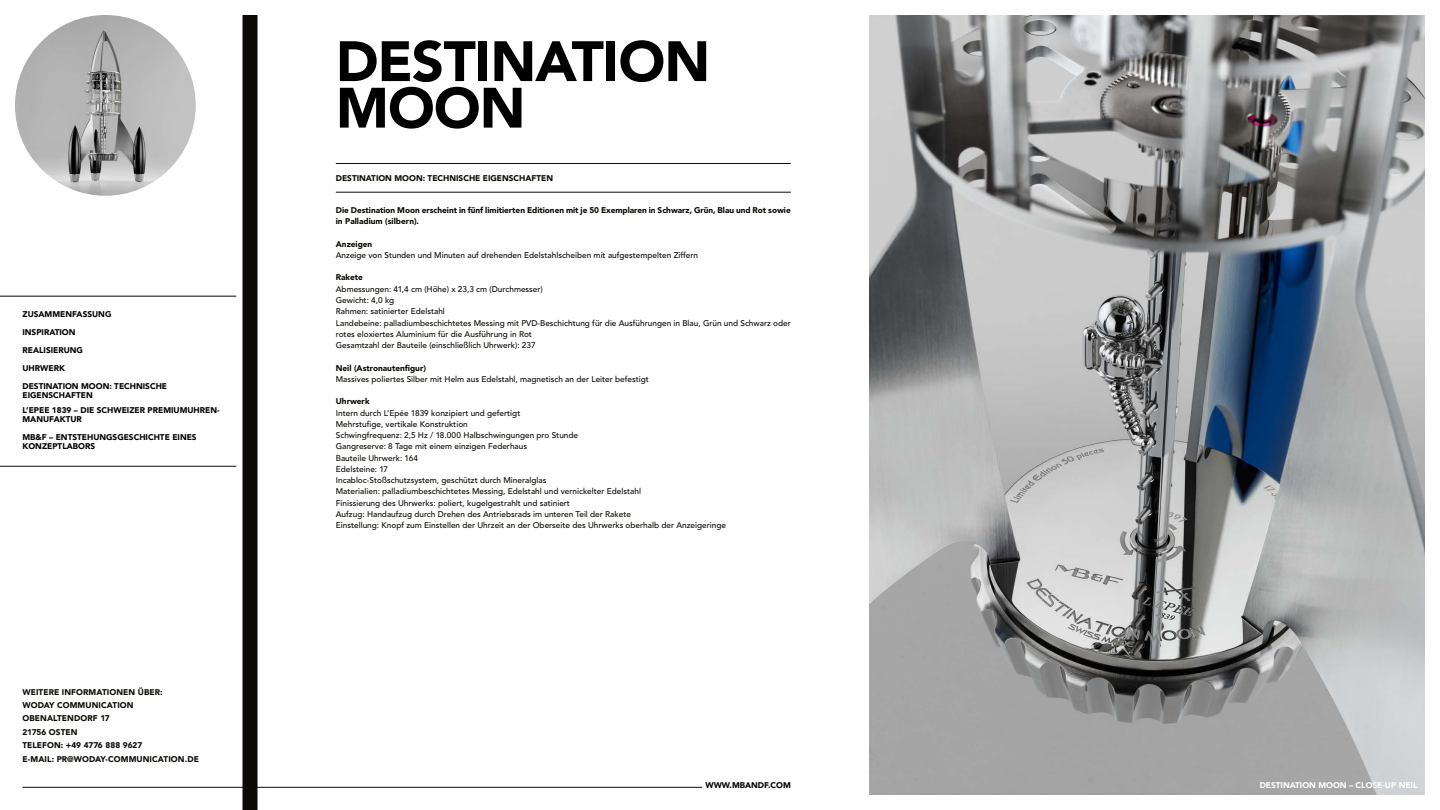
<style>
.page{position:relative;width:1440px;height:810px;background:#fff}
.page>*{position:absolute;margin:0;border:0;box-sizing:border-box;transform-origin:0 0}
.t1{font:900 56.25px/46.5px "Avenir";letter-spacing:-.015em;color:#000}
.t2{font:500 8.25px/11.2px "Avenir LT Std";color:#0b0904}
.t3{font:900 8.25px/13.5px "Avenir LT Std";color:#0b0904}
.t4{font:900 8.25px/18px "Avenir LT Std";color:#000}
.t5{font:900 8.25px "Avenir";color:#fff}
.t6{font:900 8.25px "Avenir";color:#000}
</style>
<div class="page">
<hr style="left:22px;top:787px;width:680px;height:1px;background:#0b0904">
<hr style="left:336px;top:163px;width:455px;height:1px;background:#0b0904">
<img style="left:15px;top:15px;width:181px;height:181px;border-radius:90px">
<div style="left:242px;top:15px;width:15px;height:795px;background:#0b0904"></div>
<hr style="left:0;top:296px;width:236px;height:1px;background:#0b0904">
<hr style="left:0;top:466px;width:236px;height:1px;background:#0b0904">
<hr style="left:336px;top:192px;width:455px;height:1px;background:#0b0904">
<img style="left:869px;top:15px;width:556px;height:780px">
<p class="t4" style="left:22px;top:305px;width:146px">ZUSAMMENFASSUNG<br>INSPIRATION<br>REALISIERUNG<br>UHRWERK<br>DESTINATION MOON: TECHNISCHE</p>
<p class="t4" style="left:22px;top:387px;width:199px;line-height:15.8px">EIGENSCHAFTEN<br>L’EPEE 1839 – DIE SCHWEIZER PREMIUMUHREN-</p>
<p class="t4" style="left:22px;top:410px;width:176px">MANUFAKTUR<br>MB&amp;F – ENTSTEHUNGSGESCHICHTE EINES</p>
<p class="t4" style="left:22px;top:437px;width:74px">KONZEPTLABORS</p>
<p class="t3" style="left:22px;top:685px;width:178px">WEITERE INFORMATIONEN ÜBER:<br>WODAY COMMUNICATION<br>OBENALTENDORF 17<br>21756 OSTEN<br>TELEFON: +49 4776 888 9627<br>E-MAIL: PR@WODAY-COMMUNICATION.DE</p>
<h1 class="t1" style="left:336px;top:37px;width:376px">DESTINATION<br>MOON</h1>
<p class="t3" style="left:336px;top:172px;width:219px">DESTINATION MOON: TECHNISCHE EIGENSCHAFTEN</p>
<p class="t3" style="left:336px;top:204px;width:456px;line-height:11.2px">Die Destination Moon erscheint in fünf limitierten Editionen mit je 50 Exemplaren in Schwarz, Grün, Blau und Rot sowie in Palladium (silbern).</p>
<p class="t3" style="left:336px;top:237px;width:38px">Anzeigen</p>
<p class="t2" style="left:336px;top:250px;width:364px">Anzeige von Stunden und Minuten auf drehenden Edelstahlscheiben mit aufgestempelten Ziffern</p>
<p class="t3" style="left:336px;top:271px;width:29px">Rakete</p>
<p class="t2" style="left:336px;top:283px;width:457px">Abmessungen: 41,4 cm (Höhe) x 23,3 cm (Durchmesser)<br>Gewicht: 4,0 kg<br>Rahmen: satinierter Edelstahl<br>Landebeine: palladiumbeschichtetes Messing mit PVD-Beschichtung für die Ausführungen in Blau, Grün und Schwarz oder rotes eloxiertes Aluminium für die Ausführung in Rot<br>Gesamtzahl der Bauteile (einschließlich Uhrwerk): 237</p>
<p class="t3" style="left:336px;top:361px;width:92px">Neil (Astronautenfigur)</p>
<p class="t2" style="left:336px;top:373px;width:315px">Massives poliertes Silber mit Helm aus Edelstahl, magnetisch an der Leiter befestigt</p>
<p class="t3" style="left:336px;top:395px;width:35px">Uhrwerk</p>
<p class="t2" style="left:336px;top:407px;width:392px">Intern durch L’Epée 1839 konzipiert und gefertigt<br>Mehrstufige, vertikale Konstruktion<br>Schwingfrequenz: 2,5 Hz / 18.000 Halbschwingungen pro Stunde<br>Gangreserve: 8 Tage mit einem einzigen Federhaus<br>Bauteile Uhrwerk: 164<br>Edelsteine: 17<br>Incabloc-Stoßschutzsystem, geschützt durch Mineralglas<br>Materialien: palladiumbeschichtetes Messing, Edelstahl und vernickelter Edelstahl<br>Finissierung des Uhrwerks: poliert, kugelgestrahlt und satiniert<br>Aufzug: Handaufzug durch Drehen des Antriebsrads im unteren Teil der Rakete<br>Einstellung: Knopf zum Einstellen der Uhrzeit an der Oberseite des Uhrwerks oberhalb der Anzeigeringe</p>
<p class="t6" style="left:705px;top:778px;width:87px">WWW.MBANDF.COM</p>
<p class="t5" style="left:1260px;top:778px;width:159px">DESTINATION MOON – CLOSE-UP NEIL</p>
</div>
